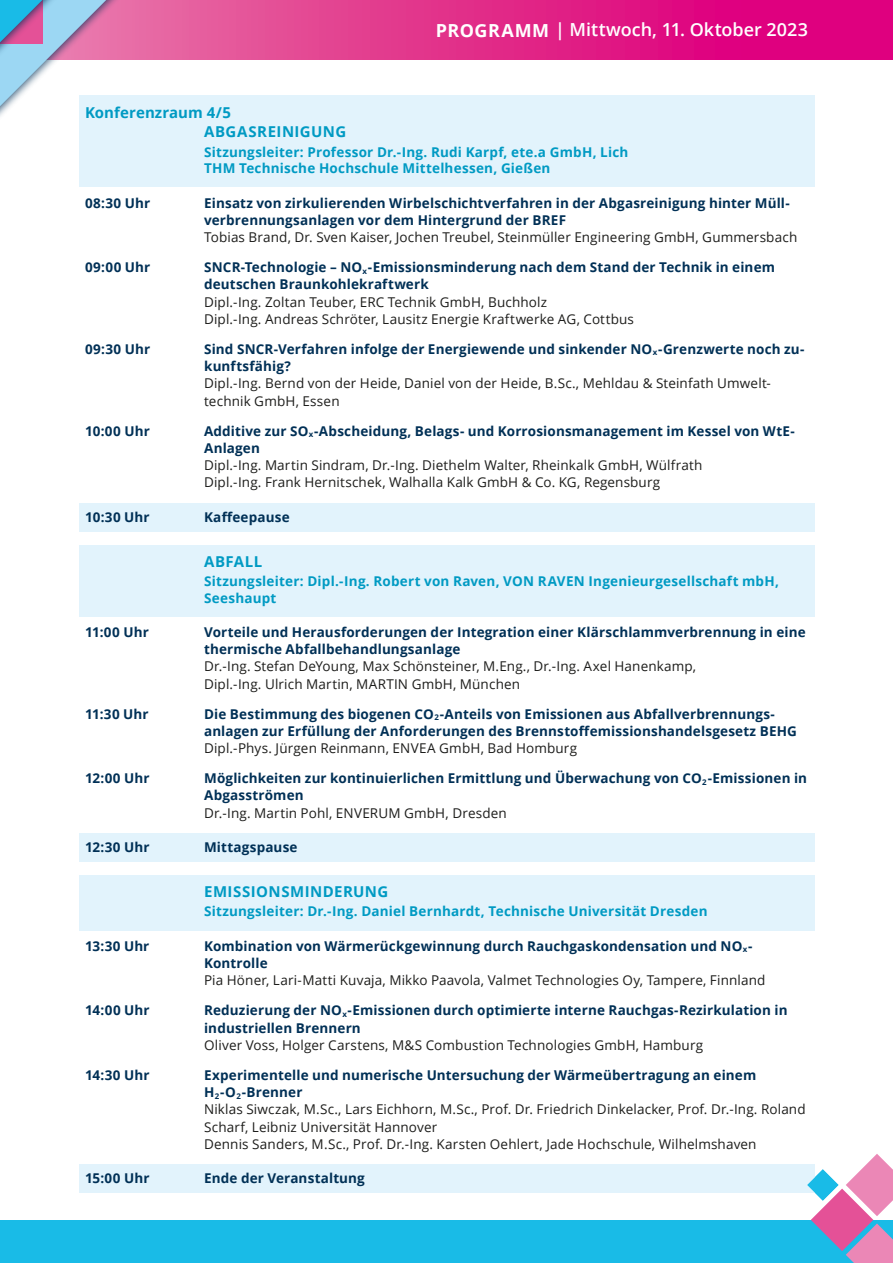
<style>
.page{position:relative;width:893px;height:1263px;background:#fff}
.page>*{position:absolute;margin:0;border:0;box-sizing:border-box;transform-origin:0 0}
.t1{font:600 18px "Open Sans";color:#fff}
.t2{font:700 15px/19.5px "Open Sans";letter-spacing:.025em;color:#009ac3}
.t3{font:700 13.5px/17.2px "Open Sans";letter-spacing:.01em;color:#003056}
.t4{font:13.5px/17.2px "Open Sans";letter-spacing:.01em;color:#1d1d1b}
.t5{font:700 13.5px/16.5px "Open Sans";letter-spacing:.015em;color:#009ac3}
.s1{font-weight:700}
.s2{font-weight:700;color:#003056}
</style>
<div class="page">
<div style="left:0;top:1220px;width:893px;height:43px;background:#19bbe7"></div>
<svg style="left:136px;top:0;width:757px;height:60px;background:#e1298a"></svg>
<div style="left:0;top:0;width:136px;height:205px;background:#003056;opacity:.75"></div>
<svg style="left:0;top:0;width:126px;height:197px"></svg>
<div style="left:79px;top:96px;width:735px;height:91px;background:#e2f3fc"></div>
<div style="left:79px;top:503px;width:735px;height:28px;background:#e2f3fc"></div>
<div style="left:79px;top:544px;width:735px;height:72px;background:#e2f3fc"></div>
<div style="left:79px;top:833px;width:735px;height:28px;background:#e2f3fc"></div>
<div style="left:79px;top:875px;width:735px;height:55px;background:#e2f3fc"></div>
<div style="left:79px;top:1164px;width:735px;height:29px;background:#e2f3fc"></div>
<svg style="left:807px;top:1154px;width:86px;height:109px"></svg>
<h1 class="t1" style="left:436px;top:18px;width:374px"><span class="s1">PROGRAMM</span> | Mittwoch, 11. Oktober 2023</h1>
<p class="t2" style="left:204px;top:102px;width:144px;text-indent:-119px">Konferenzraum 4/5<br>ABGASREINIGUNG</p>
<p class="t5" style="left:204px;top:143px;width:426px">Sitzungsleiter: Professor Dr.-Ing. Rudi Karpf, ete.a GmbH, Lich<br>THM Technische Hochschule Mittelhessen, Gießen</p>
<p class="t3" style="left:85px;top:194px;width:67px">08:30 Uhr</p>
<p class="t3" style="left:204px;top:194px;width:587px">Einsatz von zirkulierenden Wirbelschichtverfahren in der Abgasreinigung hinter Müll&shy;verbrennungsanlagen vor dem Hintergrund der BREF</p>
<p class="t4" style="left:204px;top:228px;width:595px">Tobias Brand, Dr. Sven Kaiser, Jochen Treubel, Steinmüller Engineering GmbH, Gummersbach</p>
<p class="t3" style="left:85px;top:258px;width:67px">09:00 Uhr</p>
<p class="t3" style="left:204px;top:258px;width:572px">SNCR-Technologie – NO<sub>x</sub>-Emissionsminderung nach dem Stand der Technik in einem deutschen Braunkohlekraftwerk</p>
<p class="t4" style="left:204px;top:293px;width:431px">Dipl.-Ing. Zoltan Teuber, ERC Technik GmbH, Buchholz<br>Dipl.-Ing. Andreas Schröter, Lausitz Energie Kraftwerke AG, Cottbus</p>
<p class="t3" style="left:85px;top:340px;width:67px">09:30 Uhr</p>
<p class="t3" style="left:204px;top:340px;width:602px">Sind SNCR-Verfahren infolge der Energiewende und sinkender NO<sub>x</sub>-Grenzwerte noch zu&shy;kunftsfähig?</p>
<p class="t4" style="left:204px;top:374px;width:567px">Dipl.-Ing. Bernd von der Heide, Daniel von der Heide, B.Sc., Mehldau &amp; Steinfath Umwelt&shy;technik GmbH, Essen</p>
<p class="t3" style="left:85px;top:422px;width:66px">10:00 Uhr</p>
<p class="t3" style="left:204px;top:422px;width:592px">Additive zur SO<sub>x</sub>-Abscheidung, Belags- und Korrosionsmanagement im Kessel von WtE-<br>Anlagen</p>
<p class="t4" style="left:204px;top:456px;width:500px">Dipl.-Ing. Martin Sindram, Dr.-Ing. Diethelm Walter, Rheinkalk GmbH, Wülfrath<br>Dipl.-Ing. Frank Hernitschek, Walhalla Kalk GmbH &amp; Co. KG, Regensburg</p>
<p class="t3" style="left:85px;top:508px;width:66px">10:30 Uhr</p>
<p class="t3" style="left:204px;top:508px;width:87px">Kaffeepause</p>
<p class="t2" style="left:204px;top:551px;width:60px">ABFALL</p>
<p class="t5" style="left:204px;top:573px;width:576px">Sitzungsleiter: Dipl.-Ing. Robert von Raven, VON RAVEN Ingenieurgesellschaft mbH,<br>Seeshaupt</p>
<p class="t3" style="left:85px;top:623px;width:65px">11:00 Uhr</p>
<p class="t3" style="left:204px;top:623px;width:603px">Vorteile und Herausforderungen der Integration einer Klärschlammverbrennung in eine thermische Abfallbehandlungsanlage</p>
<p class="t4" style="left:204px;top:657px;width:493px">Dr.-Ing. Stefan DeYoung, Max Schönsteiner, M.Eng., Dr.-Ing. Axel Hanenkamp,<br>Dipl.-Ing. Ulrich Martin, MARTIN GmbH, München</p>
<p class="t3" style="left:85px;top:705px;width:65px">11:30 Uhr</p>
<p class="t3" style="left:204px;top:705px;width:594px">Die Bestimmung des biogenen CO<sub>2</sub>-Anteils von Emissionen aus Abfallverbrennungs&shy;anlagen zur Erfüllung der Anforderungen des Brennstoffemissionshandelsgesetz BEHG</p>
<p class="t4" style="left:204px;top:739px;width:374px">Dipl.-Phys. Jürgen Reinmann, ENVEA GmbH, Bad Homburg</p>
<p class="t3" style="left:85px;top:769px;width:66px">12:00 Uhr</p>
<p class="t3" style="left:204px;top:769px;width:604px">Möglichkeiten zur kontinuierlichen Ermittlung und Überwachung von CO<sub>2</sub>-Emissionen in<br>Abgasströmen</p>
<p class="t4" style="left:204px;top:804px;width:304px">Dr.-Ing. Martin Pohl, ENVERUM GmbH, Dresden</p>
<p class="t3" style="left:85px;top:838px;width:66px">12:30 Uhr</p>
<p class="t3" style="left:204px;top:838px;width:95px">Mittagspause</p>
<p class="t2" style="left:204px;top:881px;width:186px">EMISSIONSMINDERUNG</p>
<p class="t5" style="left:204px;top:903px;width:505px">Sitzungsleiter: Dr.-Ing. Daniel Bernhardt, Technische Universität Dresden</p>
<p class="t3" style="left:85px;top:937px;width:66px">13:30 Uhr</p>
<p class="t3" style="left:204px;top:937px;width:550px">Kombination von Wärmerückgewinnung durch Rauchgaskondensation und NO<sub>x</sub>-<br>Kontrolle</p>
<p class="t4" style="left:204px;top:971px;width:563px">Pia Höner, Lari-Matti Kuvaja, Mikko Paavola, Valmet Technologies Oy, Tampere, Finnland</p>
<p class="t3" style="left:85px;top:1001px;width:66px">14:00 Uhr</p>
<p class="t3" style="left:204px;top:1001px;width:585px">Reduzierung der NO<sub>x</sub>-Emissionen durch optimierte interne Rauchgas-Rezirkulation in industriellen Brennern</p>
<p class="t4" style="left:204px;top:1036px;width:501px">Oliver Voss, Holger Carstens, M&amp;S Combustion Technologies GmbH, Hamburg</p>
<p class="t3" style="left:85px;top:1066px;width:66px">14:30 Uhr</p>
<p class="t4" style="left:204px;top:1066px;width:603px"><span class="s2">Experimentelle und numerische Untersuchung der Wärmeübertragung an einem H</span><sub>2</sub><span class="s2">-O</span><sub>2</sub><span class="s2">-Brenner<br></span>Niklas Siwczak, M.Sc., Lars Eichhorn, M.Sc., Prof. Dr. Friedrich Dinkelacker, Prof. Dr.-Ing. Roland Scharf, Leibniz Universität Hannover<br>Dennis Sanders, M.Sc., Prof. Dr.-Ing. Karsten Oehlert, Jade Hochschule, Wilhelmshaven</p>
<p class="t3" style="left:85px;top:1169px;width:66px">15:00 Uhr</p>
<p class="t3" style="left:204px;top:1169px;width:162px">Ende der Veranstaltung</p>
</div>
